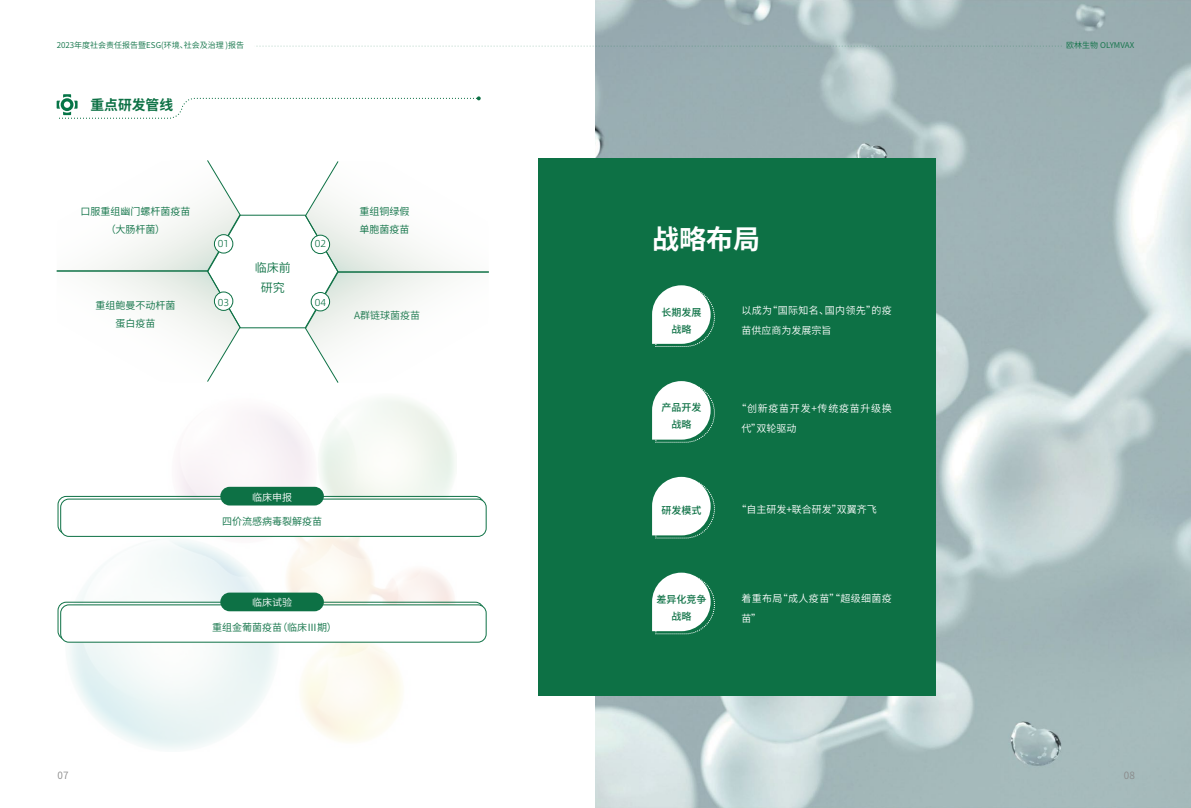
<style>
.page{position:relative;width:1191px;height:808px;background:#fff}
.page>*{position:absolute;margin:0;border:0;box-sizing:border-box;transform-origin:0 0}
.t1{font:700 27px "Source Han Sans SC";color:#fff}
.t2{font:700 14px "Source Han Sans SC";color:#0d7145}
.t3{font:12px/20px "Source Han Sans SC";color:#0d7145;text-align:center}
.t4{font:10.1px "Alibaba Pu Hui Ti 2 45 Light";color:#0d7145}
.t5{font:10px/18px "Source Han Sans SC";color:#0d7145;text-align:center}
.t6{font:10px/20px "Source Han Sans SC";letter-spacing:.035em;color:#fff}
.t7{font:500 10px/17px "Source Han Sans SC";color:#0d7145;text-align:center}
.t8{font:10px/20px "Source Han Sans SC";letter-spacing:.07em;color:#fff}
.t9{font:10px "Source Han Sans SC";color:#fff}
.t10{font:10px "Source Han Sans SC";color:#898989}
.t11{font:8px "Source Han Sans SC";color:#0d7145}
</style>
<div class="page">
<img style="left:65px;top:399px;width:392px;height:350px">
<img style="left:595px;top:0;width:596px;height:808px">
<div style="left:539px;top:158px;width:397px;height:537px;background:#0d7145"></div>
<svg style="left:652px;top:285px;width:63px;height:62px"></svg>
<svg style="left:652px;top:381px;width:63px;height:62px"></svg>
<svg style="left:652px;top:477px;width:63px;height:61px"></svg>
<svg style="left:652px;top:573px;width:63px;height:61px"></svg>
<div style="left:58px;top:496px;width:426px;height:38px;border:1px solid #0d7145;border-radius:8px"></div>
<div style="left:61px;top:499px;width:425px;height:37px;background:#fff;border-radius:8px"></div>
<div style="left:60px;top:499px;width:426px;height:38px;border:1px solid #0d7145;border-radius:8px"></div>
<svg style="left:256px;top:46px;width:805px;height:1px"></svg>
<svg style="left:56px;top:160px;width:433px;height:223px"></svg>
<div style="left:214px;top:235px;width:19px;height:18px;background:#fff;border-radius:50%"></div>
<div style="left:214px;top:234px;width:19px;height:19px;border:1px solid #0d7145;border-radius:50%"></div>
<div style="left:311px;top:235px;width:18px;height:19px;background:#fff;border-radius:50%"></div>
<div style="left:311px;top:235px;width:19px;height:19px;border:1px solid #0d7145;border-radius:50%"></div>
<div style="left:214px;top:292px;width:19px;height:18px;background:#fff;border-radius:50%"></div>
<div style="left:214px;top:292px;width:19px;height:19px;border:1px solid #0d7145;border-radius:50%"></div>
<div style="left:311px;top:292px;width:18px;height:19px;background:#fff;border-radius:50%"></div>
<div style="left:311px;top:292px;width:19px;height:19px;border:1px solid #0d7145;border-radius:50%"></div>
<div style="left:220px;top:487px;width:104px;height:18px;background:#0d7145;border-radius:9px"></div>
<div style="left:58px;top:602px;width:426px;height:38px;border:1px solid #0d7145;border-radius:8px"></div>
<div style="left:61px;top:605px;width:425px;height:37px;background:#fff;border-radius:8px"></div>
<div style="left:60px;top:605px;width:426px;height:37px;border:1px solid #0d7145;border-radius:8px"></div>
<div style="left:220px;top:593px;width:104px;height:18px;background:#0d7145;border-radius:9px"></div>
<svg style="left:57px;top:94px;width:424px;height:25px"></svg>
<p class="t11" style="left:57px;top:41px;width:189px">2023年度社会责任报告暨ESG(环境、社会及治理 )报告</p>
<p class="t11" style="left:1066px;top:41px;width:70px">欧林生物 OLYMVAX</p>
<h2 class="t2" style="left:90px;top:97px;width:84px">重点研发管线</h2>
<p class="t5" style="left:81px;top:202px;width:111px">口服重组幽门螺杆菌疫苗（大肠杆菌）</p>
<p class="t5" style="left:359px;top:202px;width:51px;text-align:left">重组铜绿假单胞菌疫苗</p>
<p class="t4" style="left:218px;top:236px;width:13px">01</p>
<p class="t4" style="left:315px;top:236px;width:13px">02</p>
<p class="t5" style="left:96px;top:297px;width:81px">重组鲍曼不动杆菌蛋白疫苗</p>
<p class="t3" style="left:255px;top:258px;width:37px">临床前研究</p>
<p class="t4" style="left:218px;top:294px;width:13px">03</p>
<p class="t4" style="left:315px;top:294px;width:13px">04</p>
<p class="t5" style="left:354px;top:306px;width:68px">A群链球菌疫苗</p>
<p class="t6" style="left:252px;top:487px;width:41px">临床申报</p>
<p class="t5" style="left:222px;top:512px;width:101px">四价流感病毒裂解疫苗</p>
<p class="t6" style="left:252px;top:593px;width:41px">临床试验</p>
<p class="t5" style="left:212px;top:618px;width:126px">重组金葡菌疫苗（临床Ⅲ期）</p>
<h1 class="t1" style="left:652px;top:224px;width:109px">战略布局</h1>
<p class="t7" style="left:661px;top:304px;width:41px">长期发展战略</p>
<p class="t6" style="left:741px;top:301px;width:152px">以成为“国际知名、国内领先”的疫苗供应商为发展宗旨</p>
<p class="t7" style="left:661px;top:399px;width:41px">产品开发战略</p>
<p class="t8" style="left:741px;top:398px;width:152px;text-indent:-5px">“创新疫苗开发+传统疫苗升级换代”双轮驱动</p>
<p class="t7" style="left:661px;top:502px;width:41px">研发模式</p>
<p class="t9" style="left:736px;top:503px;width:142px">“自主研发+联合研发”双翼齐飞</p>
<p class="t7" style="left:656px;top:591px;width:51px">差异化竞争战略</p>
<p class="t6" style="left:741px;top:588px;width:152px">着重布局“成人疫苗”“超级细菌疫苗”</p>
<p class="t10" style="left:58px;top:769px;width:12px">07</p>
<p class="t10" style="left:1123px;top:769px;width:12px">08</p>
</div>
